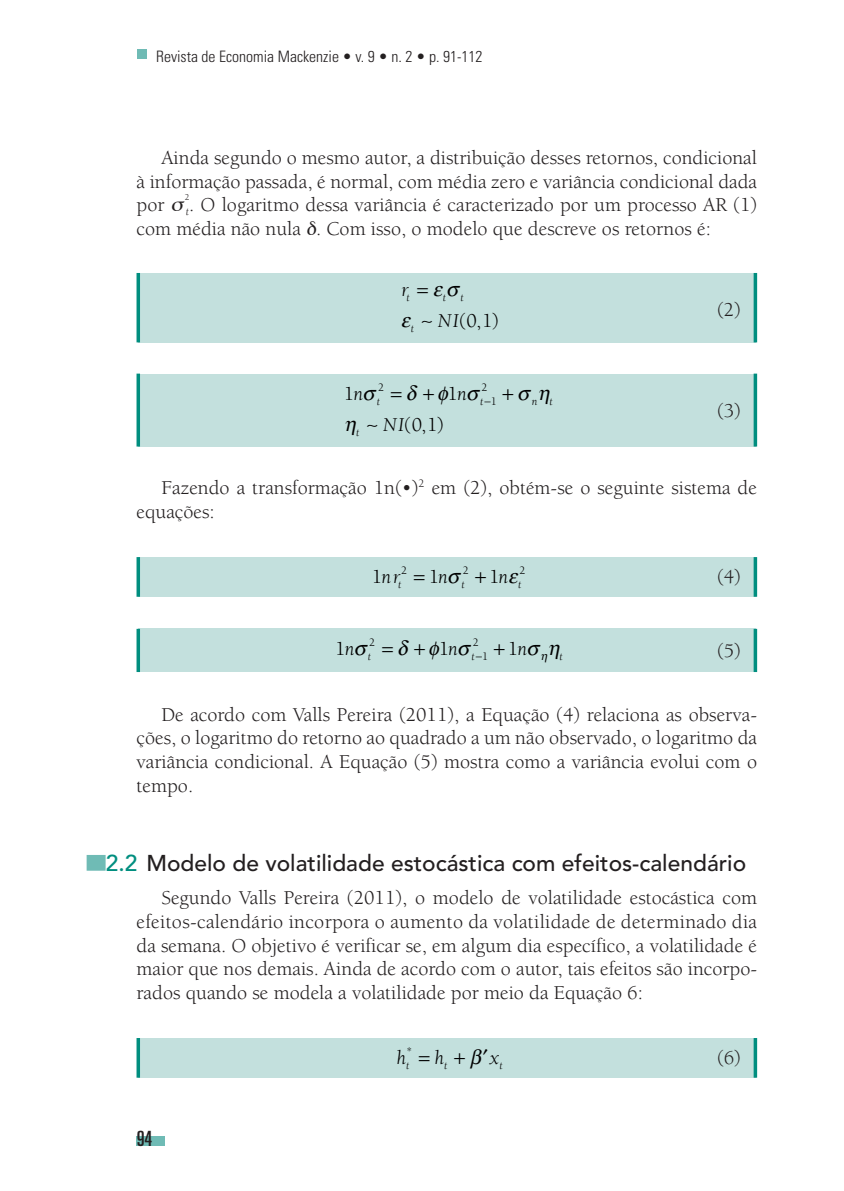
<style>
.page{position:relative;width:844px;height:1191px;background:#fff}
.page>*{position:absolute;margin:0;border:0;box-sizing:border-box;transform-origin:0 0}
.t1{font:500 22.75px "Avenir";color:#231f20}
.t2{font:ultra-condensed 21px "Univers";color:#231f20}
.t3{font:20.12px/23.6px "Berkeley";color:#231f20;text-align:justify}
.t4{font:20.12px "Berkeley";color:#000}
.t5{font:italic 20.12px "Berkeley";color:#000}
.t6{font:300 condensed 15.75px "Univers";color:#231f20}
.t7{font:italic 11.72px "Berkeley";color:#000}
.t8{font:11.72px "Berkeley";color:#000}
.t9{font:9.1px "Berkeley";color:#231f20}
.s1{font-style:italic}
.s2{font-style:normal}
.s3{color:#008e7f}
</style>
<div class="page">
<div style="left:137px;top:50px;width:9px;height:9px;background:#6fbbb5"></div>
<div style="left:137px;top:1136px;width:28px;height:9px;background:#6fbbb5"></div>
<div style="left:138px;top:273px;width:617px;height:69px;background:#c3e0dd"></div>
<svg style="left:136px;top:273px;width:4px;height:69px"></svg>
<svg style="left:753px;top:273px;width:4px;height:69px"></svg>
<div style="left:138px;top:373px;width:617px;height:73px;background:#c3e0dd"></div>
<svg style="left:136px;top:373px;width:4px;height:73px"></svg>
<svg style="left:753px;top:373px;width:4px;height:73px"></svg>
<div style="left:138px;top:557px;width:617px;height:40px;background:#c3e0dd"></div>
<svg style="left:136px;top:557px;width:4px;height:40px"></svg>
<svg style="left:753px;top:557px;width:4px;height:40px"></svg>
<div style="left:138px;top:629px;width:617px;height:43px;background:#c3e0dd"></div>
<svg style="left:136px;top:629px;width:4px;height:43px"></svg>
<svg style="left:753px;top:629px;width:4px;height:43px"></svg>
<div style="left:138px;top:1038px;width:617px;height:39px;background:#c3e0dd"></div>
<svg style="left:136px;top:1038px;width:4px;height:39px"></svg>
<svg style="left:753px;top:1038px;width:4px;height:39px"></svg>
<p class="t6" style="left:156px;top:47px;width:328px">Revista de Economia Mackenzie • v. 9 • n. 2 • p. 91-112</p>
<p class="t3" style="left:136px;top:146px;width:622px;text-indent:25px">Ainda segundo o mesmo autor, a distribuição desses retornos, condicional à informação passada, é normal, com média zero e variância condicional dada por</p>
<p class="t9" style="left:185px;top:192px;width:6px">2</p>
<p class="t3" style="left:136px;top:193px;width:622px;text-indent:49px"><sub>t</sub>. O logaritmo dessa variância é caracterizado por um processo AR (1) com média não nula . Com isso, o modelo que descreve os retornos é:</p>
<p class="t5" style="left:401px;top:279px;width:9px">r</p>
<p class="t7" style="left:406px;top:291px;width:5px">t</p>
<p class="t7" style="left:443px;top:291px;width:22px">t t</p>
<p class="t7" style="left:411px;top:323px;width:5px">t</p>
<p class="t4" style="left:421px;top:310px;width:79px">∼ <span class="s1">NI</span>(0,1)</p>
<p class="t8" style="left:378px;top:381px;width:8px">2</p>
<p class="t8" style="left:481px;top:381px;width:8px">2</p>
<p class="t4" style="left:344px;top:383px;width:21px">1<span class="s1">n</span></p>
<p class="t4" style="left:447px;top:383px;width:21px">1<span class="s1">n</span></p>
<p class="t7" style="left:376px;top:395px;width:5px">t</p>
<p class="t7" style="left:531px;top:395px;width:22px">n t</p>
<p class="t7" style="left:356px;top:427px;width:5px">t</p>
<p class="t7" style="left:480px;top:395px;width:18px">t−<span class="s2">1</span></p>
<p class="t4" style="left:366px;top:414px;width:79px">∼ <span class="s1">NI</span>(0,1)</p>
<p class="t3" style="left:716px;top:299px;width:25px">(2)</p>
<p class="t3" style="left:716px;top:399px;width:25px">(3)</p>
<p class="t3" style="left:136px;top:477px;width:622px;text-indent:25px">Fazendo a transformação 1n(•)<sup>2</sup> em (2), obtém‑se o seguinte sistema de equações:</p>
<p class="t8" style="left:401px;top:564px;width:8px">2</p>
<p class="t8" style="left:462px;top:564px;width:8px">2</p>
<p class="t8" style="left:519px;top:564px;width:8px">2</p>
<p class="t3" style="left:716px;top:565px;width:25px">(4)</p>
<p class="t5" style="left:372px;top:566px;width:31px"><span class="s2">1</span>nr<sub>t</sub></p>
<p class="t4" style="left:428px;top:566px;width:21px">1<span class="s1">n</span></p>
<p class="t7" style="left:461px;top:578px;width:5px">t</p>
<p class="t5" style="left:489px;top:566px;width:34px">n<span class="s2">1</span> <sub>t</sub></p>
<p class="t8" style="left:369px;top:636px;width:8px">2</p>
<p class="t8" style="left:472px;top:636px;width:8px">2</p>
<p class="t4" style="left:335px;top:638px;width:21px">1<span class="s1">n</span></p>
<p class="t4" style="left:438px;top:638px;width:21px">1<span class="s1">n</span></p>
<p class="t4" style="left:508px;top:638px;width:21px">1<span class="s1">n</span></p>
<p class="t7" style="left:368px;top:650px;width:5px">t</p>
<p class="t7" style="left:559px;top:650px;width:5px">t</p>
<p class="t7" style="left:471px;top:650px;width:18px">t−<span class="s2">1</span></p>
<p class="t3" style="left:716px;top:640px;width:25px">(5)</p>
<p class="t3" style="left:136px;top:703px;width:622px;text-indent:25px">De acordo com Valls Pereira (2011), a Equação (4) relaciona as observa&shy;ções, o logaritmo do retorno ao quadrado a um não observado, o logaritmo da variância condicional. A Equação (5) mostra como a variância evolui com o tempo.</p>
<p class="t1" style="left:87px;top:850px;width:660px"><sup>*</sup><span class="s3">2.2</span> Modelo de volatilidade estocástica com efeitos-calendário</p>
<p class="t3" style="left:136px;top:886px;width:622px;text-indent:25px">Segundo Valls Pereira (2011), o modelo de volatilidade estocástica com efeitos‑calendário incorpora o aumento da volatilidade de determinado dia da semana. O objetivo é verificar se, em algum dia específico, a volatilidade é maior que nos demais. Ainda de acordo com o autor, tais efeitos são incorpo&shy;rados quando se modela a volatilidade por meio da Equação 6:</p>
<p class="t2" style="left:137px;top:1126px;width:17px">94</p>
<p class="t8" style="left:406px;top:1045px;width:7px">*</p>
<p class="t5" style="left:396px;top:1047px;width:11px">h</p>
<p class="t5" style="left:434px;top:1047px;width:11px">h</p>
<p class="t5" style="left:489px;top:1047px;width:11px">x</p>
<p class="t7" style="left:406px;top:1059px;width:5px">t</p>
<p class="t7" style="left:444px;top:1059px;width:5px">t</p>
<p class="t7" style="left:499px;top:1059px;width:5px">t</p>
<p class="t3" style="left:716px;top:1046px;width:25px">(6)</p>
</div>
